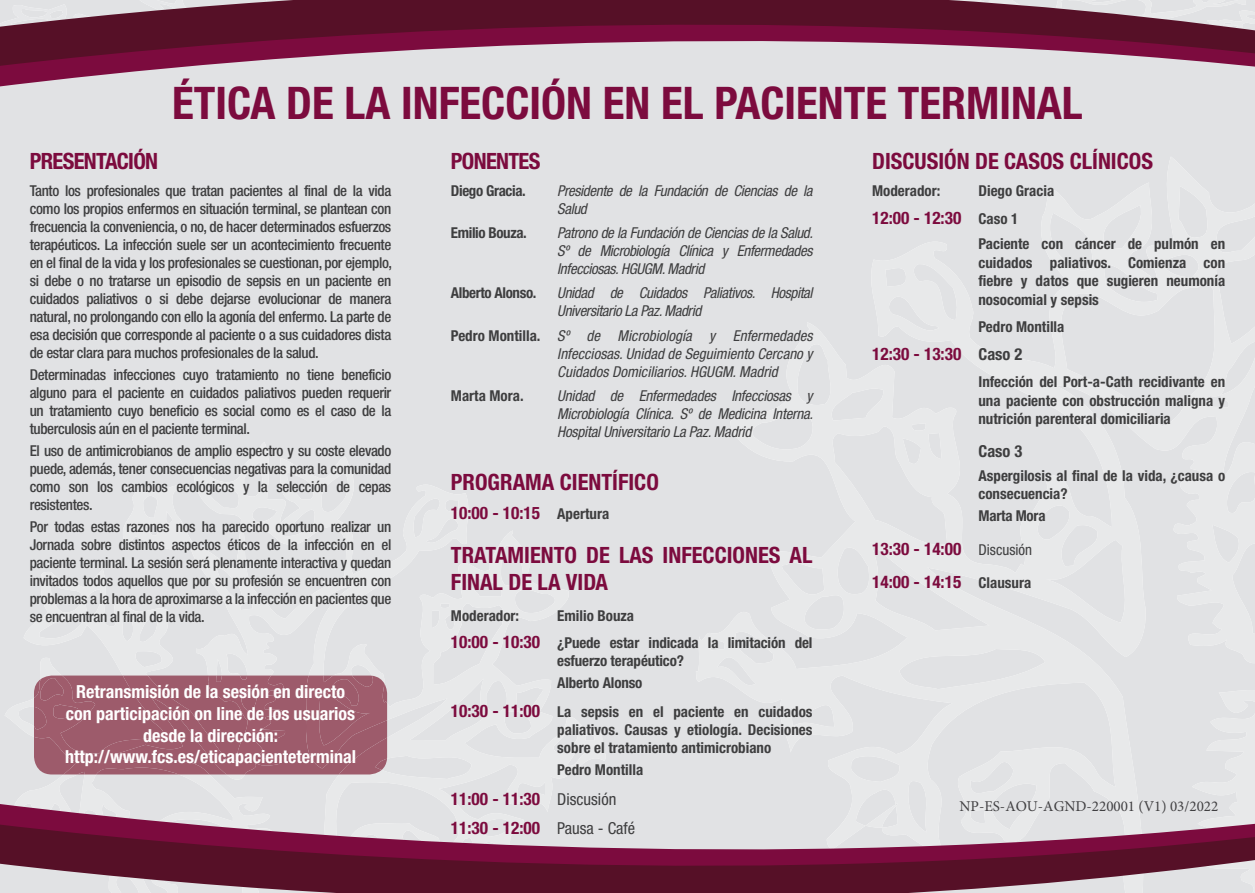
<style>
.page{position:relative;width:1255px;height:893px;background:#fff}
.page>*{position:absolute;margin:0;border:0;box-sizing:border-box;transform-origin:0 0}
.t1{font:700 condensed 45px "Helvetica Neue LT Pro";color:#7c0b3e}
.t2{font:700 condensed 22.5px/27px "Helvetica Neue LT Pro";color:#7c0b3e}
.t3{font:700 condensed 22.5px "Helvetica Neue LT Pro";letter-spacing:-.03em;color:#7c0b3e}
.t4{font:700 condensed 18px/21.6px "Helvetica Neue LT Pro";color:#fff;text-align:center}
.t5{font:700 condensed 17.25px/29.5px "Helvetica Neue LT Pro";color:#7c0b3e}
.t6{font:700 condensed 16.5px "Helvetica Neue LT Pro";color:#3e3e3f}
.t7{font:500 condensed 15px/18px "Helvetica Neue LT Pro";letter-spacing:-.025em;color:#3e3e3f;text-align:justify}
.t8{font:700 condensed 15px/18.8px "Helvetica Neue LT Pro";color:#3e3e3f}
.t9{font:italic condensed 15px/18px "Helvetica Neue LT Pro";letter-spacing:-.025em;color:#3e3e3f;text-align:justify}
.t10{font:700 condensed 15px "Helvetica Neue LT Pro";letter-spacing:-.025em;color:#3e3e3f}
.t11{font:15px "Minion Pro";color:#414042}
.s1{font-size:15px;color:#3e3e3f}
.s2{font-size:16.5px;color:#3e3e3f}
.s3{font-weight:400;font-size:15px;color:#3e3e3f}
.s4{font-weight:700;font-style:normal}
.s5{font-size:17.25px;color:#7c0b3e}
.s6{font-weight:400;font-size:16.5px;color:#3e3e3f}
</style>
<div class="page">
<div style="left:0;top:88px;width:1254px;height:715px;background:#e1e2e4"></div>
<div style="left:695px;top:156px;width:559px;height:647px;background:#e1e2e4"></div>
<div style="left:0;top:442px;width:606px;height:361px;background:#e1e2e4"></div>
<div style="left:0;top:67px;width:1254px;height:21px;background:#e1e2e4"></div>
<svg style="left:0;top:0;width:1254px;height:67px;background:#8a5067"></svg>
<svg style="left:0;top:803px;width:1254px;height:20px;background:#dbd5da"></svg>
<svg style="left:0;top:823px;width:1254px;height:70px;background:#8b5369"></svg>
<svg style="left:34px;top:675px;width:353px;height:99px;background:#9f5e6e"></svg>
<h1 class="t1" style="left:172px;top:87px;width:912px">ÉTICA DE LA INFECCIÓN EN EL PACIENTE TERMINAL</h1>
<h2 class="t2" style="left:872px;top:150px;width:282px">DISCUSIÓN DE CASOS CLÍNICOS</h2>
<p class="t8" style="left:872px;top:183px;width:70px">Moderador:</p>
<p class="t8" style="left:978px;top:183px;width:77px">Diego Gracia</p>
<p class="t5" style="left:872px;top:204px;width:148px">12:00 - 12:30 <span class="s1">Caso 1</span></p>
<p class="t8" style="left:978px;top:236px;width:248px;text-align:justify">Paciente con cáncer de pulmón en cuidados paliativos. Comienza con fiebre y datos que sugieren neumonía nosocomial y sepsis</p>
<p class="t8" style="left:978px;top:319px;width:87px">Pedro Montilla</p>
<p class="t5" style="left:872px;top:340px;width:152px">12:30 - 13:30 <span class="s2">Caso 2</span></p>
<p class="t8" style="left:978px;top:374px;width:248px;text-align:justify">Infección del Port-a-Cath recidivante en una paciente con obstrucción maligna y nutrición parenteral domiciliaria</p>
<p class="t6" style="left:978px;top:445px;width:45px">Caso 3</p>
<p class="t8" style="left:978px;top:468px;width:248px;line-height:18px">Aspergilosis al final de la vida, ¿causa o consecuencia?</p>
<p class="t8" style="left:978px;top:508px;width:69px">Marta Mora</p>
<p class="t5" style="left:872px;top:533px;width:161px;line-height:33.5px">13:30 - 14:00 <span class="s3">Discusión<br></span>14:00 - 14:15 <span class="s1">Clausura</span></p>
<h2 class="t3" style="left:30px;top:153px;width:130px">PRESENTACIÓN</h2>
<p class="t7" style="left:30px;top:183px;width:363px">Tanto los profesionales que tratan pacientes al final de la vida como los propios enfermos en situación terminal, se plantean con frecuencia la conveniencia, o no, de hacer determinados esfuerzos terapéuticos. La infección suele ser un acontecimiento frecuente en el final de la vida y los profesionales se cuestionan, por ejemplo, si debe o no tratarse un episodio de sepsis en un paciente en cuidados paliativos o si debe dejarse evolucionar de manera natural, no prolongando con ello la agonía del enfermo. La parte de esa decisión que corresponde al paciente o a sus cuidadores dista de estar clara para muchos profesionales de la salud.</p>
<p class="t7" style="left:30px;top:367px;width:363px">Determinadas infecciones cuyo tratamiento no tiene beneficio alguno para el paciente en cuidados paliativos pueden requerir un tratamiento cuyo beneficio es social como es el caso de la tuberculosis aún en el paciente terminal.</p>
<p class="t7" style="left:30px;top:443px;width:363px">El uso de antimicrobianos de amplio espectro y su coste elevado puede, además, tener consecuencias negativas para la comunidad como son los cambios ecológicos y la selección de cepas resistentes.</p>
<p class="t7" style="left:30px;top:520px;width:363px">Por todas estas razones nos ha parecido oportuno realizar un Jornada sobre distintos aspectos éticos de la infección en el paciente terminal. La sesión será plenamente interactiva y quedan invitados todos aquellos que por su profesión se encuentren con problemas a la hora de aproximarse a la infección en pacientes que se encuentran al final de la vida.</p>
<h2 class="t3" style="left:451px;top:153px;width:91px">PONENTES</h2>
<p class="t10" style="left:451px;top:185px;width:76px">Diego Gracia.</p>
<p class="t9" style="left:557px;top:183px;width:257px">Presidente de la Fundación de Ciencias de la<br>Salud</p>
<p class="t10" style="left:451px;top:227px;width:77px">Emilio Bouza.</p>
<p class="t9" style="left:557px;top:225px;width:257px">Patrono de la Fundación de Ciencias de la Salud.<br>Sº de Microbiología Clínica y Enfermedades Infecciosas. HGUGM. Madrid</p>
<p class="t10" style="left:451px;top:288px;width:87px">Alberto Alonso.</p>
<p class="t9" style="left:557px;top:286px;width:257px">Unidad de Cuidados Paliativos. Hospital<br>Universitario La Paz. Madrid</p>
<p class="t9" style="left:557px;top:328px;width:257px;text-indent:-106px"><span class="s4">Pedro Montilla.</span> Sº de Microbiología y Enfermedades Infecciosas. Unidad de Seguimiento Cercano y Cuidados Domiciliarios. HGUGM. Madrid</p>
<p class="t8" style="left:451px;top:388px;width:74px">Marta Mora.</p>
<p class="t9" style="left:557px;top:388px;width:257px">Unidad de Enfermedades Infecciosas y Microbiología Clínica. Sº de Medicina Interna.<br>Hospital Universitario La Paz. Madrid</p>
<h2 class="t2" style="left:451px;top:471px;width:209px">PROGRAMA CIENTÍFICO</h2>
<p class="t5" style="left:451px;top:500px;width:160px">10:00 - 10:15 <span class="s1">Apertura</span></p>
<h2 class="t2" style="left:451px;top:544px;width:363px">TRATAMIENTO DE LAS INFECCIONES AL<br>FINAL DE LA VIDA</h2>
<p class="t8" style="left:451px;top:608px;width:70px">Moderador:</p>
<p class="t8" style="left:451px;top:604px;width:363px;line-height:27.2px;text-indent:106px">Emilio Bouza<br><span class="s5">10:00 - 10:30</span> ¿Puede estar indicada la limitación del</p>
<p class="t8" style="left:557px;top:651px;width:128px;line-height:21.9px">esfuerzo terapéutico?<br>Alberto Alonso</p>
<p class="t8" style="left:557px;top:704px;width:257px;line-height:18px;text-align:justify;text-indent:-106px"><span class="s5">10:30 - 11:00</span> La sepsis en el paciente en cuidados paliativos. Causas y etiología. Decisiones sobre el tratamiento antimicrobiano</p>
<p class="t8" style="left:557px;top:762px;width:87px">Pedro Montilla</p>
<p class="t5" style="left:451px;top:785px;width:186px">11:00 - 11:30 <span class="s6">Discusión<br></span>11:30 - 12:00 <span class="s6">Pausa - Café</span></p>
<p class="t4" style="left:65px;top:683px;width:292px">Retransmisión de la sesión en directo con participación on line de los usuarios desde la dirección: http://www.fcs.es/eticapacienteterminal</p>
<p class="t11" style="left:959px;top:796px;width:260px">NP-ES-AOU-AGND-220001 (V1) 03/2022</p>
</div>
